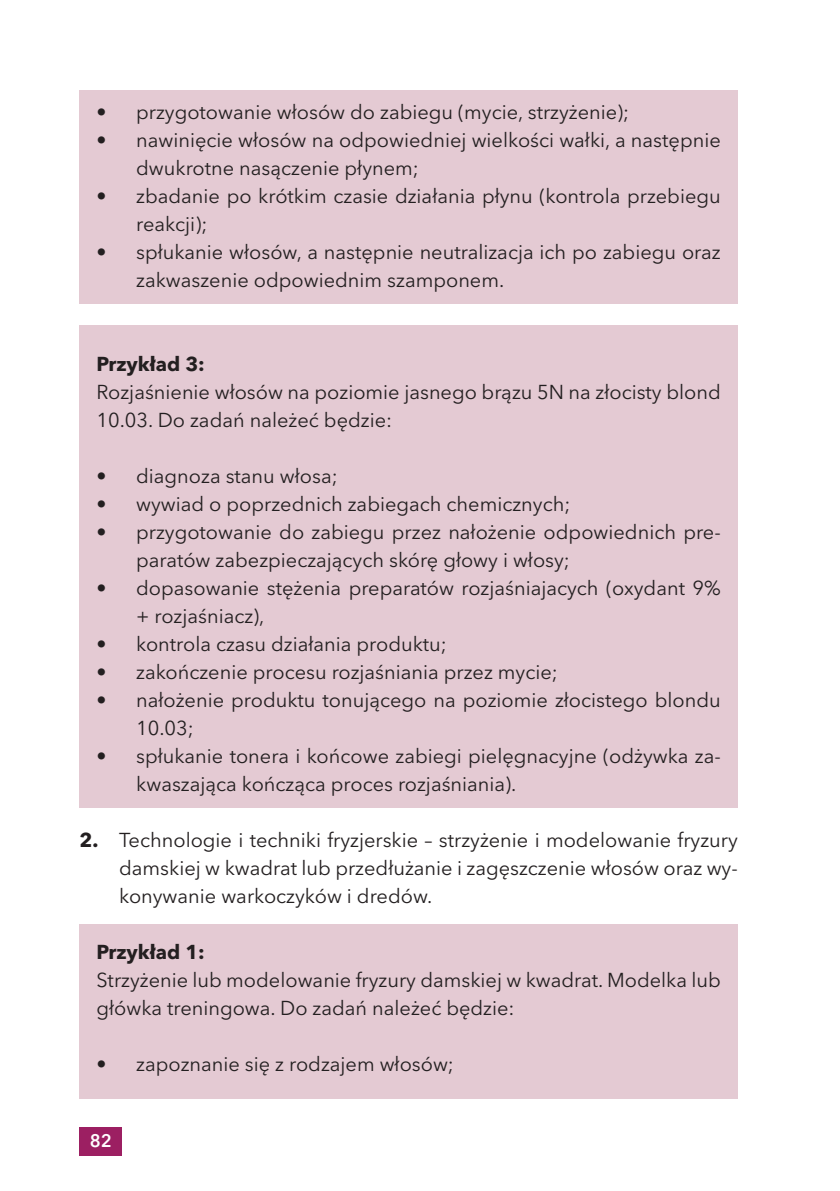
<style>
.page{position:relative;width:840px;height:1191px;background:#fff}
.page>*{position:absolute;margin:0;border:0;box-sizing:border-box;transform-origin:0 0}
.t1{font:20px/28px "Avenir Next LT Pro";color:#231f20}
.t2{font:700 20px "Avenir Next LT Pro";color:#231f20}
.t3{font:600 18px "Avenir Next LT Pro";color:#fff}
.s1{font-weight:700}
</style>
<div class="page">
<div style="left:79px;top:1127px;width:43px;height:28px;background:#9c1f62"></div>
<div style="left:79px;top:326px;width:658px;height:482px;background:#e4cad3"></div>
<div style="left:79px;top:924px;width:658px;height:175px;background:#e4cad3"></div>
<div style="left:79px;top:91px;width:658px;height:213px;background:#e4cad3"></div>
<p class="t1" style="left:96px;top:98px;width:534px">• przygotowanie włosów do zabiegu (mycie, strzyżenie);</p>
<p class="t1" style="left:136px;top:126px;width:585px;text-indent:-40px">• nawinięcie włosów na odpowiedniej wielkości wałki, a następnie dwukrotne nasączenie płynem;</p>
<p class="t1" style="left:136px;top:182px;width:585px;text-indent:-40px">• zbadanie po krótkim czasie działania płynu (kontrola przebiegu reakcji);</p>
<p class="t1" style="left:136px;top:238px;width:585px;text-indent:-40px">• spłukanie włosów, a następnie neutralizacja ich po zabiegu oraz zakwaszenie odpowiednim szamponem.</p>
<p class="t2" style="left:96px;top:351px;width:110px">Przykład 3:</p>
<p class="t1" style="left:96px;top:378px;width:625px">Rozjaśnienie włosów na poziomie jasnego brązu 5N na złocisty blond<br>10.03. Do zadań należeć będzie:</p>
<p class="t1" style="left:96px;top:462px;width:242px">• diagnoza stanu włosa;</p>
<p class="t1" style="left:96px;top:490px;width:475px">• wywiad o poprzednich zabiegach chemicznych;</p>
<p class="t1" style="left:136px;top:518px;width:585px;text-indent:-40px">• przygotowanie do zabiegu przez nałożenie odpowiednich pre&shy;paratów zabezpieczających skórę głowy i włosy;</p>
<p class="t1" style="left:136px;top:574px;width:585px;text-indent:-40px">• dopasowanie stężenia preparatów rozjaśniajacych (oxydant 9% + rozjaśniacz),</p>
<p class="t1" style="left:96px;top:630px;width:352px">• kontrola czasu działania produktu;</p>
<p class="t1" style="left:96px;top:658px;width:462px">• zakończenie procesu rozjaśniania przez mycie;</p>
<p class="t1" style="left:136px;top:686px;width:585px;text-indent:-40px">• nałożenie produktu tonującego na poziomie złocistego blondu<br>10.03;</p>
<p class="t1" style="left:136px;top:742px;width:585px;text-indent:-40px">• spłukanie tonera i końcowe zabiegi pielęgnacyjne (odżywka za&shy;kwaszająca kończąca proces rozjaśniania).</p>
<p class="t1" style="left:119px;top:826px;width:619px;text-align:justify;text-indent:-40px"><span class="s1">2.</span> Technologie i techniki fryzjerskie – strzyżenie i modelowanie fryzury damskiej w kwadrat lub przedłużanie i zagęszczenie włosów oraz wy&shy;konywanie warkoczyków i dredów.</p>
<p class="t2" style="left:96px;top:939px;width:110px">Przykład 1:</p>
<p class="t1" style="left:96px;top:966px;width:625px">Strzyżenie lub modelowanie fryzury damskiej w kwadrat. Modelka lub główka treningowa. Do zadań należeć będzie:</p>
<p class="t1" style="left:96px;top:1050px;width:359px">• zapoznanie się z rodzajem włosów;</p>
<p class="t3" style="left:90px;top:1130px;width:23px">82</p>
</div>
